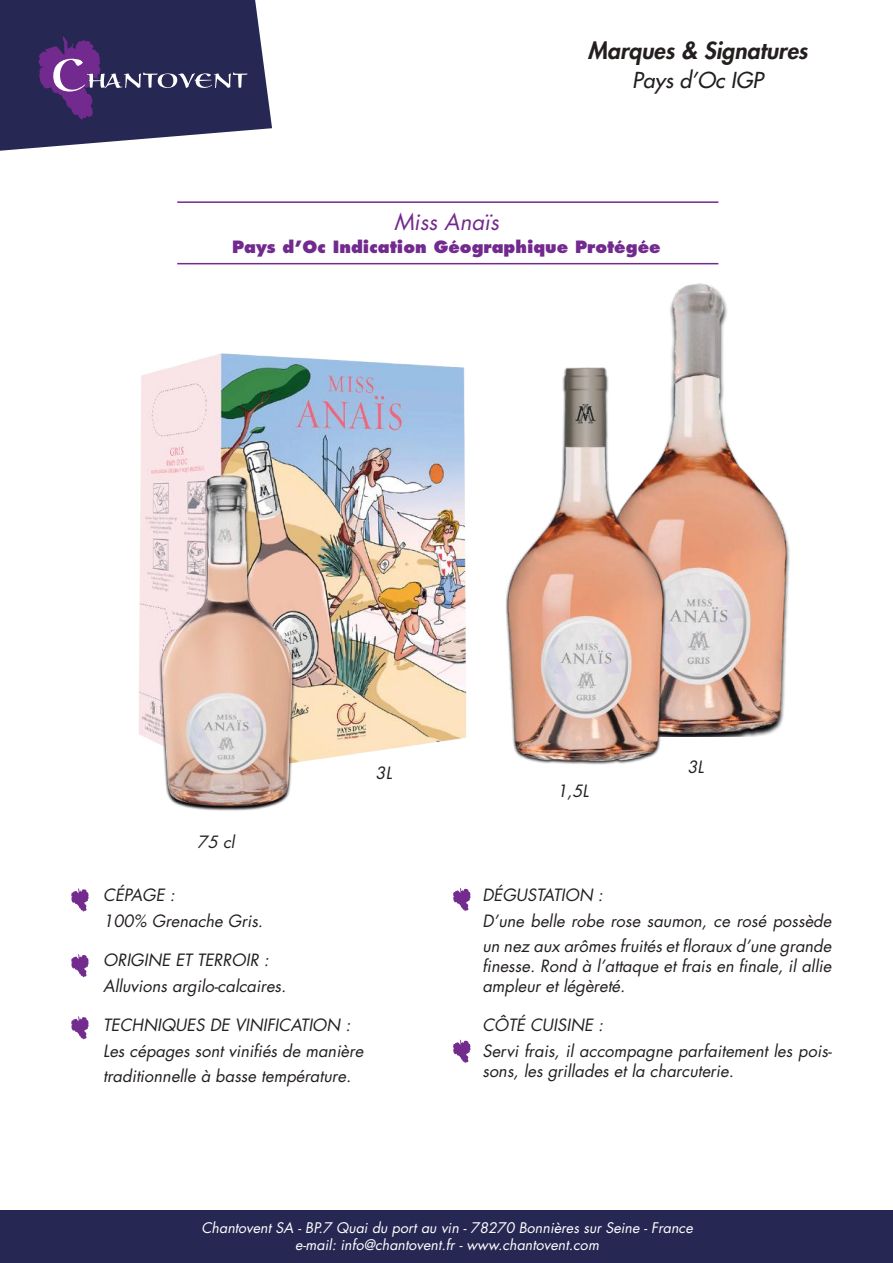
<style>
.page{position:relative;width:893px;height:1263px;background:#fff}
.page>*{position:absolute;margin:0;border:0;box-sizing:border-box;transform-origin:0 0}
.t1{font:italic 800 22.95px "Futura Std";color:#241f1f}
.t2{font:italic 22.2px "Futura Std";color:#722a8e}
.t3{font:italic 500 21.45px "Futura Std";color:#241f1f}
.t4{font:italic 16.5px/25.5px "Futura Std";color:#241f1f}
.t5{font:800 16.5px "Futura Std";color:#722a8e}
.t6{font:italic 14.25px/17.1px "Futura Std";color:#fff;text-align:center}
</style>
<div class="page">
<svg style="left:0;top:0;width:272px;height:151px;background:#47426d"></svg>
<hr style="left:177px;top:201px;width:541px;height:2px;background:#722a8e">
<hr style="left:177px;top:263px;width:541px;height:1px;background:#722a8e">
<div style="left:0;top:1210px;width:893px;height:53px;background:#272754"></div>
<svg style="left:71px;top:954px;width:18px;height:23px"></svg>
<svg style="left:71px;top:888px;width:18px;height:23px"></svg>
<svg style="left:453px;top:887px;width:18px;height:24px"></svg>
<svg style="left:71px;top:1016px;width:18px;height:23px"></svg>
<svg style="left:453px;top:1039px;width:18px;height:24px"></svg>
<img style="left:138px;top:353px;width:329px;height:410px">
<img style="left:152px;top:461px;width:146px;height:350px">
<img style="left:670px;top:283px;width:120px;height:453px">
<img style="left:505px;top:357px;width:172px;height:408px">
<h1 class="t1" style="left:588px;top:36px;width:221px">Marques &amp; Signatures</h1>
<h3 class="t3" style="left:632px;top:67px;width:132px">Pays d’Oc IGP</h3>
<h2 class="t2" style="left:394px;top:208px;width:106px">Miss Anaïs</h2>
<p class="t5" style="left:232px;top:236px;width:430px">Pays d’Oc Indication Géographique Protégée</p>
<p class="t4" style="left:198px;top:829px;width:39px">75 cl</p>
<p class="t4" style="left:376px;top:761px;width:18px">3L</p>
<p class="t4" style="left:557px;top:778px;width:33px">1,5L</p>
<p class="t4" style="left:687px;top:754px;width:18px">3L</p>
<p class="t4" style="left:103px;top:882px;width:161px">CÉPAGE :<br>100% Grenache Gris.</p>
<p class="t4" style="left:103px;top:948px;width:185px">ORIGINE ET TERROIR :<br>Alluvions argilo-calcaires.</p>
<p class="t4" style="left:103px;top:1013px;width:262px">TECHNIQUES DE VINIFICATION :<br>Les cépages sont vinifiés de manière traditionnelle à basse température.</p>
<p class="t4" style="left:482px;top:882px;width:350px">DÉGUSTATION :<br>D’une belle robe rose saumon, ce rosé possède un nez aux arômes fruités et floraux d’une grande</p>
<p class="t4" style="left:482px;top:956px;width:350px;line-height:19.8px">finesse. Rond à l’attaque et frais en finale, il allie ampleur et légèreté.</p>
<p class="t4" style="left:482px;top:1013px;width:351px">CÔTÉ CUISINE :<br>Servi frais, il accompagne parfaitement les pois-</p>
<p class="t4" style="left:482px;top:1058px;width:253px">sons, les grillades et la charcuterie.</p>
<p class="t6" style="left:201px;top:1219px;width:493px">Chantovent SA - BP.7 Quai du port au vin - 78270 Bonnières sur Seine - France e-mail: info@chantovent.fr - www.chantovent.com</p>
</div>
